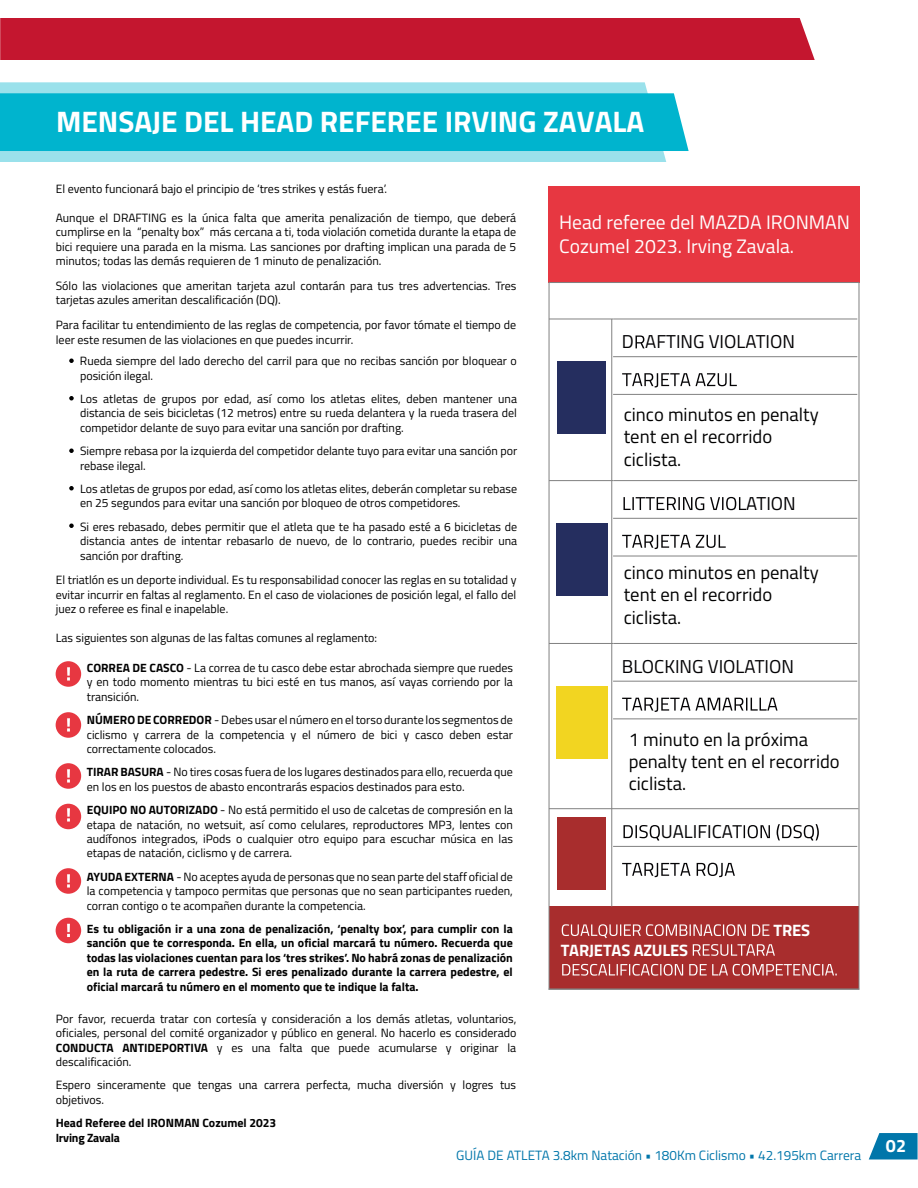
<style>
.page{position:relative;width:918px;height:1188px;background:#fff}
.page>*{position:absolute;margin:0;border:0;box-sizing:border-box;transform-origin:0 0}
.t1{font:700 29.7px "Titillium Web";color:#fff}
.t2{font:19.5px/23.4px "Titillium Web";color:#fff}
.t3{font:18.6px/22.4px "Titillium Web";color:#010101}
.t4{font:18.6px "Titillium Web";color:#040305}
.t5{font:700 18px "Titillium Web";color:#fff}
.t6{font:700 16.5px "Titillium Web";letter-spacing:-.01em;color:#fff}
.t7{font:13.5px "Titillium Web";color:#0076aa}
.t8{font:12px/14.4px "Titillium Web";color:#010101;text-align:justify}
.t9{font:700 12px/14.4px "Titillium Web";color:#010101}
.s1{font-weight:700}
</style>
<div class="page">
<div style="left:0;top:18px;width:815px;height:42px;background:#c4162f"></div>
<svg style="left:869px;top:1133px;width:49px;height:27px"></svg>
<svg style="left:666px;top:93px;width:23px;height:58px"></svg>
<svg style="left:0;top:82px;width:666px;height:80px;background:#2bc0d6"></svg>
<div style="left:549px;top:186px;width:311px;height:97px;background:#e73741"></div>
<hr style="left:549px;top:319px;width:65px;height:1px;background:#818181">
<hr style="left:614px;top:319px;width:243px;height:1px;background:#818181">
<hr style="left:613px;top:356px;width:244px;height:1px;background:#818181">
<hr style="left:613px;top:394px;width:244px;height:1px;background:#818181">
<div style="left:557px;top:361px;width:49px;height:73px;background:#252e5f"></div>
<svg style="left:636px;top:336px;width:9px;height:12px"></svg>
<svg style="left:622px;top:373px;width:115px;height:14px"></svg>
<hr style="left:549px;top:480px;width:65px;height:1px;background:#818181">
<hr style="left:614px;top:480px;width:243px;height:1px;background:#818181">
<hr style="left:613px;top:518px;width:244px;height:1px;background:#818181">
<hr style="left:613px;top:556px;width:244px;height:1px;background:#818181">
<div style="left:556px;top:523px;width:51px;height:73px;background:#252e5f"></div>
<svg style="left:623px;top:497px;width:123px;height:13px"></svg>
<svg style="left:622px;top:535px;width:104px;height:14px"></svg>
<svg style="left:607px;top:644px;width:250px;height:157px"></svg>
<hr style="left:549px;top:643px;width:65px;height:1px;background:#818181">
<hr style="left:614px;top:643px;width:243px;height:1px;background:#818181">
<hr style="left:613px;top:681px;width:244px;height:1px;background:#818181">
<hr style="left:613px;top:718px;width:244px;height:1px;background:#818181">
<div style="left:556px;top:686px;width:51px;height:73px;background:#f2d521"></div>
<svg style="left:622px;top:698px;width:156px;height:14px"></svg>
<div style="left:549px;top:907px;width:310px;height:82px;background:#a82d2d"></div>
<hr style="left:613px;top:846px;width:244px;height:1px;background:#818181">
<hr style="left:549px;top:808px;width:310px;height:1px;background:#818181">
<div style="left:557px;top:817px;width:49px;height:73px;background:#a82d2d"></div>
<svg style="left:623px;top:825px;width:37px;height:16px"></svg>
<svg style="left:732px;top:824px;width:87px;height:17px"></svg>
<svg style="left:622px;top:863px;width:113px;height:14px"></svg>
<svg style="left:562px;top:924px;width:207px;height:14px"></svg>
<svg style="left:693px;top:944px;width:82px;height:12px"></svg>
<svg style="left:562px;top:964px;width:275px;height:12px"></svg>
<hr style="left:611px;top:319px;width:1px;height:588px;background:#818181">
<div style="left:56px;top:661px;width:25px;height:26px;background:#e73741;border-radius:50%"></div>
<svg style="left:67px;top:667px;width:3px;height:14px"></svg>
<div style="left:56px;top:712px;width:25px;height:26px;background:#e73741;border-radius:50%"></div>
<svg style="left:67px;top:718px;width:3px;height:14px"></svg>
<div style="left:56px;top:763px;width:25px;height:26px;background:#e73741;border-radius:50%"></div>
<svg style="left:67px;top:769px;width:3px;height:14px"></svg>
<div style="left:56px;top:804px;width:25px;height:25px;background:#e73741;border-radius:50%"></div>
<svg style="left:67px;top:808px;width:3px;height:14px"></svg>
<div style="left:56px;top:868px;width:25px;height:26px;background:#e73741;border-radius:50%"></div>
<svg style="left:67px;top:874px;width:3px;height:14px"></svg>
<div style="left:56px;top:918px;width:25px;height:25px;background:#e73741;border-radius:50%"></div>
<svg style="left:67px;top:924px;width:3px;height:13px"></svg>
<svg style="left:69px;top:358px;width:5px;height:5px"></svg>
<svg style="left:69px;top:396px;width:5px;height:4px"></svg>
<svg style="left:69px;top:448px;width:5px;height:5px"></svg>
<svg style="left:69px;top:486px;width:5px;height:4px"></svg>
<svg style="left:69px;top:524px;width:5px;height:4px"></svg>
<h1 class="t1" style="left:56px;top:99px;width:590px">MENSAJE DEL HEAD REFEREE IRVING ZAVALA</h1>
<p class="t8" style="left:56px;top:181px;width:333px">El evento funcionará bajo el principio de ‘tres strikes y estás fuera’.</p>
<p class="t8" style="left:56px;top:210px;width:462px">Aunque el DRAFTING es la única falta que amerita penalización de tiempo, que deberá cumplirse en la “penalty box” más cercana a ti, toda violación cometida durante la etapa de bici requiere una parada en la misma. Las sanciones por drafting implican una parada de 5 minutos; todas las demás requieren de 1 minuto de penalización.</p>
<p class="t8" style="left:56px;top:278px;width:462px">Sólo las violaciones que ameritan tarjeta azul contarán para tus tres advertencias. Tres tarjetas azules ameritan descalificación (DQ).</p>
<p class="t8" style="left:56px;top:317px;width:462px">Para facilitar tu entendimiento de las reglas de competencia, por favor tómate el tiempo de leer este resumen de las violaciones en que puedes incurrir.</p>
<p class="t8" style="left:80px;top:353px;width:438px">Rueda siempre del lado derecho del carril para que no recibas sanción por bloquear o posición ilegal.</p>
<p class="t8" style="left:80px;top:391px;width:439px">Los atletas de grupos por edad, así como los atletas elites, deben mantener una distancia de seis bicicletas (12 metros) entre su rueda delantera y la rueda trasera del competidor delante de suyo para evitar una sanción por drafting.</p>
<p class="t8" style="left:80px;top:443px;width:439px">Siempre rebasa por la izquierda del competidor delante tuyo para evitar una sanción por rebase ilegal.</p>
<p class="t8" style="left:80px;top:481px;width:439px">Los atletas de grupos por edad, así como los atletas elites, deberán completar su rebase en 25 segundos para evitar una sanción por bloqueo de otros competidores.</p>
<p class="t8" style="left:80px;top:519px;width:439px">Si eres rebasado, debes permitir que el atleta que te ha pasado esté a 6 bicicletas de distancia antes de intentar rebasarlo de nuevo, de lo contrario, puedes recibir una sanción por drafting.</p>
<p class="t8" style="left:56px;top:572px;width:462px">El triatlón es un deporte individual. Es tu responsabilidad conocer las reglas en su totalidad y evitar incurrir en faltas al reglamento. En el caso de violaciones de posición legal, el fallo del juez o referee es final e inapelable.</p>
<p class="t8" style="left:56px;top:630px;width:323px">Las siguientes son algunas de las faltas comunes al reglamento:</p>
<p class="t8" style="left:87px;top:660px;width:428px"><span class="s1">CORREA DE CASCO</span> - La correa de tu casco debe estar abrochada siempre que ruedes y en todo momento mientras tu bici esté en tus manos, así vayas corriendo por la transición.</p>
<p class="t8" style="left:87px;top:712px;width:428px"><span class="s1">NÚMERODE CORREDOR</span> - Debes usar el número en eltorso durante los segmentos de ciclismo y carrera de la competencia y el número de bici y casco deben estar correctamente colocados.</p>
<p class="t8" style="left:87px;top:764px;width:428px"><span class="s1">TIRAR BASURA</span> - No tires cosas fuera de los lugares destinados para ello, recuerda que en los en los puestos de abasto encontrarás espacios destinados para esto.</p>
<p class="t8" style="left:87px;top:802px;width:428px"><span class="s1">EQUIPO NO AUTORIZADO</span> - No está permitido el uso de calcetas de compresión en la etapa de natación, no wetsuit, así como celulares, reproductores MP3, lentes con audífonos integrados, iPods o cualquier otro equipo para escuchar música en las etapas de natación, ciclismo y de carrera.</p>
<p class="t8" style="left:87px;top:869px;width:428px"><span class="s1">AYUDA EXTERNA</span> - No aceptes ayuda de personas que no sean parte del staff oficial de la competencia y tampoco permitas que personas que no sean participantes rueden, corran contigo o te acompañen durante la competencia.</p>
<p class="t9" style="left:87px;top:921px;width:428px;text-align:justify">Es tu obligación ir a una zona de penalización, ‘penalty box’, para cumplir con la sanción que te corresponda. En ella, un oficial marcará tu número. Recuerda que todas las violaciones cuentan para los ‘tres strikes’. No habrá zonas de penalización en la ruta de carrera pedestre. Si eres penalizado durante la carrera pedestre, el oficial marcará tu número en el momento que te indique la falta.</p>
<p class="t8" style="left:56px;top:1011px;width:462px">Por favor, recuerda tratar con cortesía y consideración a los demás atletas, voluntarios, oficiales, personal del comité organizador y público en general. No hacerlo es considerado <span class="s1">CONDUCTA ANTIDEPORTIVA</span> y es una falta que puede acumularse y originar la descalificación.</p>
<p class="t8" style="left:56px;top:1077px;width:462px">Espero sinceramente que tengas una carrera perfecta, mucha diversión y logres tus objetivos.</p>
<p class="t9" style="left:56px;top:1115px;width:222px">Head Referee del IRONMAN Cozumel 2023<br>Irving Zavala</p>
<h2 class="t2" style="left:559px;top:210px;width:292px">Head referee del MAZDA IRONMAN<br>Cozumel 2023. Irving Zavala.</h2>
<h3 class="t4" style="left:622px;top:328px;width:175px">D AFTING VIOLATION</h3>
<h3 class="t3" style="left:624px;top:402px;width:197px">cinco minutos en penalty tent en el recorrido ciclista.</h3>
<h3 class="t4" style="left:746px;top:490px;width:51px">ATION</h3>
<h3 class="t3" style="left:624px;top:560px;width:197px">cinco minutos en penalty tent en el recorrido ciclista.</h3>
<h3 class="t4" style="left:622px;top:653px;width:174px">BLOCKING VIOLATION</h3>
<h3 class="t3" style="left:629px;top:727px;width:213px">1 minuto en la próxima penalty tent en el recorrido ciclista.</h3>
<h3 class="t4" style="left:661px;top:818px;width:74px">UALIFICA</h3>
<h3 class="t6" style="left:561px;top:937px;width:129px">TARJETAS AZULES</h3>
<h3 class="t6" style="left:774px;top:918px;width:38px">TRES</h3>
<p class="t7" style="left:456px;top:1145px;width:407px">GUÍA DE ATLETA 3.8km Natación • 180Km Ciclismo • 42.195km Carrera</p>
<h3 class="t5" style="left:886px;top:1132px;width:22px">02</h3>
</div>
